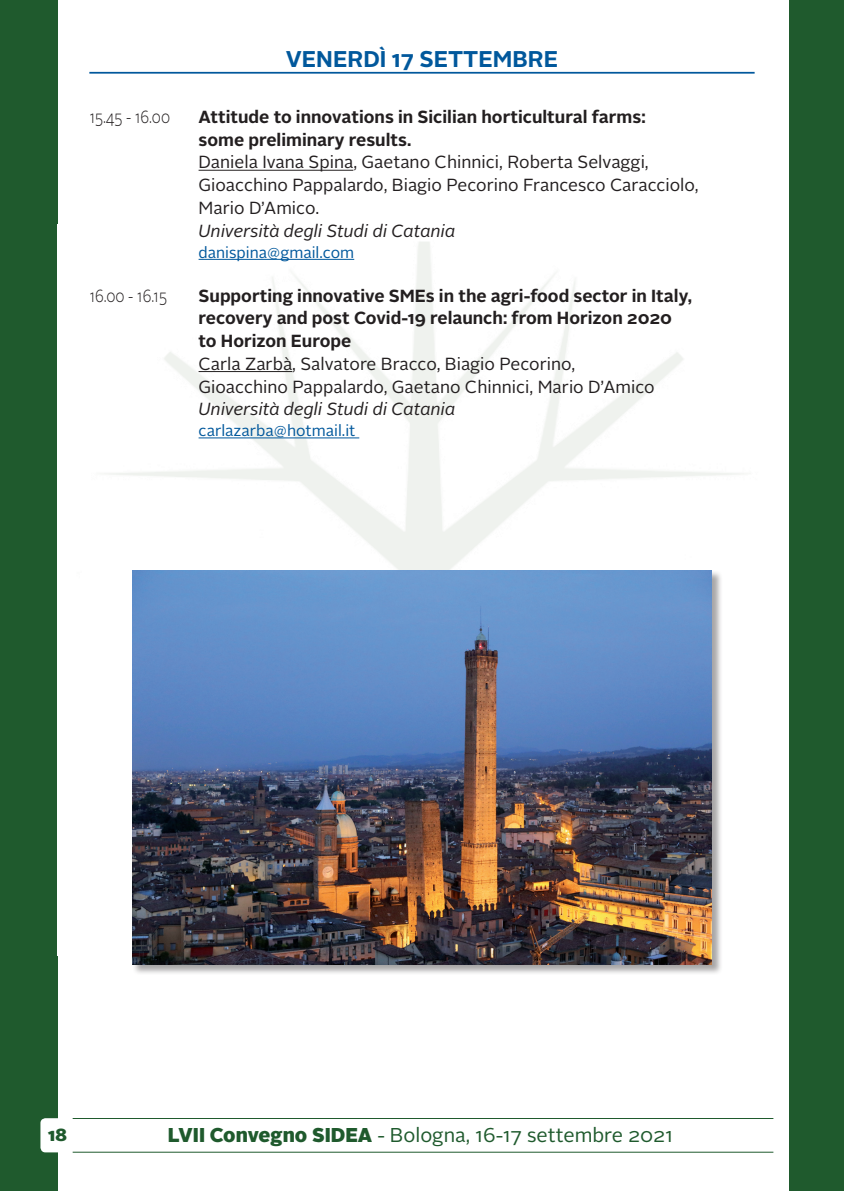
<style>
.page{position:relative;width:844px;height:1191px;background:#fff}
.page>*{position:absolute;margin:0;border:0;box-sizing:border-box;transform-origin:0 0}
.t1{font:700 22.75px "Alright Sans";color:#01589c}
.t2{font:19.95px "Alright Sans";color:#1f5a2d}
.t3{font:17.5px/22.8px "Alright Sans";color:#231f20}
.t4{font:700 17.5px/22.8px "Alright Sans";color:#231f20}
.t5{font:italic 17.5px "Alright Sans";color:#231f20}
.t6{font:300 17.5px "Alright Sans";color:#231f20;scale:.8 1}
.t7{font:900 17.5px "Alright Sans";color:#1f5a2d}
.t8{font:15.75px "Alright Sans";color:#01589c}
.s1{font-weight:900}
</style>
<div class="page">
<div style="left:0;top:0;width:843px;height:1191px;background:#1f5a2d"></div>
<div style="left:58px;top:0;width:730px;height:1191px;background:#fff"></div>
<hr style="left:73px;top:1118px;width:700px;height:1px;background:#1f5a2d">
<hr style="left:73px;top:1151px;width:700px;height:1px;background:#1f5a2d">
<hr style="left:843px;top:0;width:1px;height:1191px;background:#1f5a2d">
<div style="left:40px;top:1118px;width:31px;height:34px;background:#fff;border-radius:5px"></div>
<hr style="left:198px;top:170px;width:155px;height:1px;background:#231f20">
<hr style="left:198px;top:259px;width:156px;height:1px;background:#01589c">
<hr style="left:198px;top:371px;width:94px;height:1px;background:#231f20">
<hr style="left:198px;top:437px;width:161px;height:1px;background:#01589c">
<hr style="left:89px;top:72px;width:665px;height:2px;background:#01589c">
<div style="left:132px;top:570px;width:590px;height:405px;background:#231f20;opacity:.4"></div>
<img style="left:132px;top:570px;width:579px;height:394px">
<h1 class="t1" style="left:286px;top:43px;width:274px">VENERDÌ 17 SETTEMBRE</h1>
<p class="t6" style="left:89px;top:105px;width:102px">15.45 - 16.00</p>
<p class="t4" style="left:198px;top:106px;width:448px">Attitude to innovations in Sicilian horticultural farms: some preliminary results.</p>
<p class="t3" style="left:198px;top:151px;width:501px">Daniela Ivana Spina, Gaetano Chinnici, Roberta Selvaggi,<br>Gioacchino Pappalardo, Biagio Pecorino Francesco Caracciolo,<br>Mario D’Amico.</p>
<p class="t5" style="left:198px;top:219px;width:258px">Università degli Studi di Catania</p>
<p class="t8" style="left:198px;top:242px;width:157px">danispina@gmail.com</p>
<p class="t6" style="left:89px;top:284px;width:98px">16.00 - 16.15</p>
<p class="t4" style="left:198px;top:284px;width:495px">Supporting innovative SMEs in the agri-food sector in Italy, recovery and post Covid-19 relaunch: from Horizon 2020 to Horizon Europe</p>
<p class="t3" style="left:198px;top:353px;width:457px">Carla Zarbà, Salvatore Bracco, Biagio Pecorino,<br>Gioacchino Pappalardo, Gaetano Chinnici, Mario D’Amico</p>
<p class="t5" style="left:198px;top:397px;width:258px">Università degli Studi di Catania</p>
<p class="t8" style="left:198px;top:420px;width:158px">carlazarba@hotmail.it</p>
<p class="t7" style="left:48px;top:1122px;width:21px">18</p>
<p class="t2" style="left:168px;top:1121px;width:506px"><span class="s1">LVII Convegno SIDEA</span> - Bologna, 16-17 settembre 2021</p>
</div>
